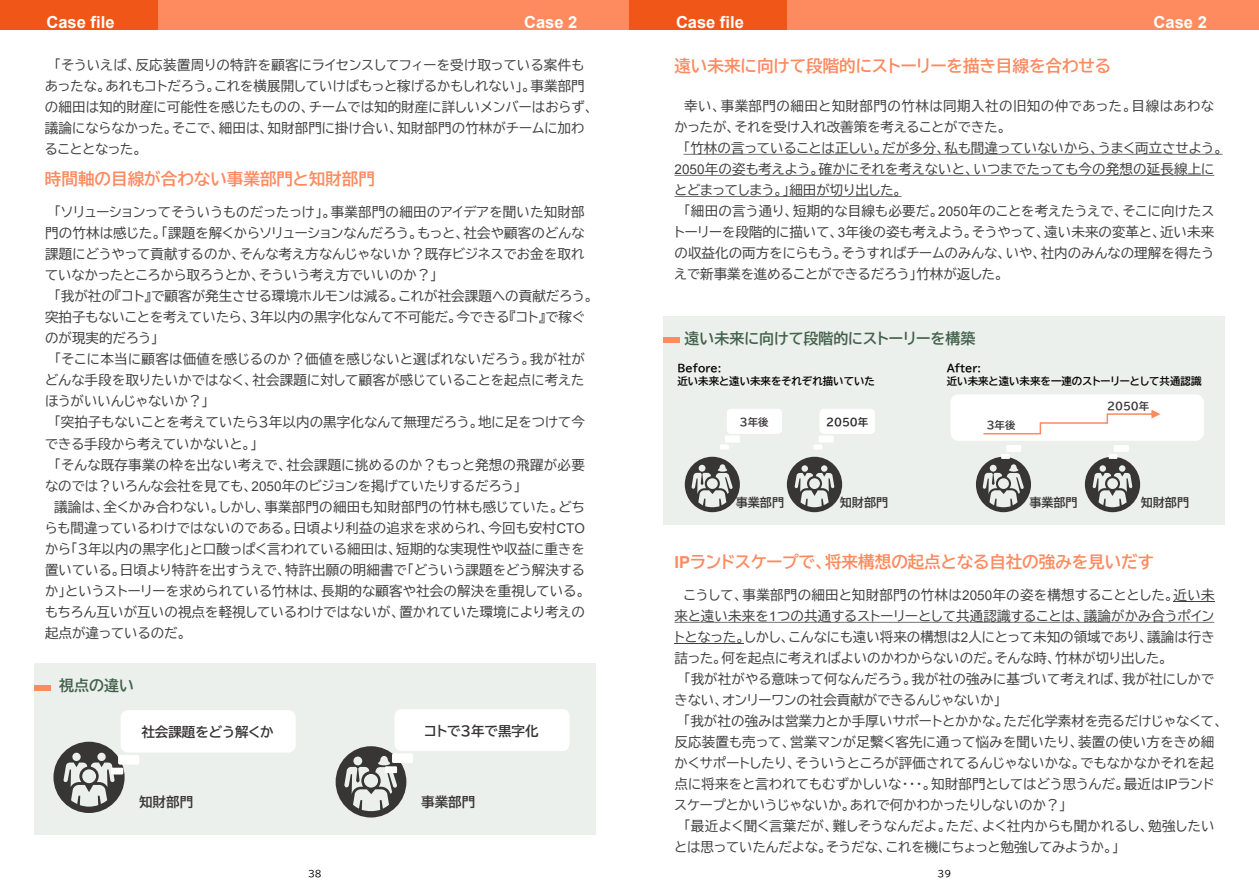
<style>
.page{position:relative;width:1259px;height:893px;background:#fff}
.page>*{position:absolute;margin:0;border:0;box-sizing:border-box;transform-origin:0 0}
.t1{font:16.5px "BIZ UDP Gothic Bold";color:#fe8a5f}
.t2{font:700 16.5px "Arial";color:#fff}
.t3{font:15px "BIZ UDP Gothic Bold";color:#43614b}
.t4{font:13.5px/21px "BIZ UDP Gothic";letter-spacing:.005em;color:#404040}
.t5{font:13.5px/21px "BIZ UDP Gothic";letter-spacing:.025em;color:#404040}
.t6{font:13.5px "BIZ UDP Gothic Bold";color:#383535}
.t7{font:12px "BIZ UDP Gothic Bold";color:#383535}
.t8{font:10.5px/12.6px "BIZ UDP Gothic Bold";color:#000}
.t9{font:10.5px "BIZ UDP Gothic Bold";color:#383535}
.t10{font:10.5px "BIZ UDP Gothic Bold";color:#262626}
.t11{font:9px "BIZ UDP Gothic";color:#000}
.s1{font-family:"Arial"}
.s2{font-family:"Arial";font-weight:700}
</style>
<div class="page">
<div style="left:0;top:0;width:629px;height:30px;background:#fe8a5f"></div>
<div style="left:34px;top:663px;width:561px;height:172px;background:#ebf0ec"></div>
<svg style="left:53px;top:742px;width:72px;height:71px"></svg>
<svg style="left:336px;top:746px;width:70px;height:71px"></svg>
<div style="left:34px;top:685px;width:17px;height:5px;background:#fe8a5f"></div>
<div style="left:395px;top:709px;width:174px;height:42px;background:#fff;border-radius:7px"></div>
<div style="left:121px;top:710px;width:174px;height:42px;background:#fff;border-radius:7px"></div>
<div style="left:118px;top:755px;width:21px;height:9px;background:#fff;border-radius:2px"></div>
<div style="left:111px;top:768px;width:12px;height:6px;background:#fff"></div>
<div style="left:392px;top:754px;width:21px;height:9px;background:#fff;border-radius:2px"></div>
<div style="left:385px;top:766px;width:12px;height:7px;background:#fff"></div>
<div style="left:0;top:0;width:157px;height:30px;background:#f05617"></div>
<div style="left:629px;top:0;width:630px;height:30px;background:#fe8a5f"></div>
<svg style="left:683px;top:154px;width:539px;height:1px"></svg>
<svg style="left:674px;top:175px;width:540px;height:1px"></svg>
<svg style="left:674px;top:196px;width:227px;height:1px"></svg>
<hr style="left:1173px;top:601px;width:41px;height:1px;background:#404040">
<svg style="left:674px;top:622px;width:540px;height:1px"></svg>
<hr style="left:674px;top:643px;width:70px;height:1px;background:#404040">
<div style="left:663px;top:316px;width:562px;height:208px;background:#ebf0ec"></div>
<svg style="left:976px;top:457px;width:55px;height:55px"></svg>
<svg style="left:1085px;top:457px;width:55px;height:55px"></svg>
<div style="left:950px;top:395px;width:253px;height:46px;background:#fff;border-radius:8px"></div>
<div style="left:1006px;top:445px;width:15px;height:7px;background:#fff"></div>
<div style="left:1001px;top:454px;width:8px;height:5px;background:#fff"></div>
<div style="left:1113px;top:445px;width:15px;height:7px;background:#fff"></div>
<div style="left:1108px;top:454px;width:9px;height:5px;background:#fff"></div>
<div style="left:663px;top:338px;width:17px;height:5px;background:#fe8a5f"></div>
<svg style="left:685px;top:457px;width:55px;height:55px"></svg>
<svg style="left:787px;top:457px;width:55px;height:55px"></svg>
<div style="left:727px;top:409px;width:55px;height:25px;background:#fff;border-radius:4px"></div>
<div style="left:725px;top:436px;width:15px;height:6px;background:#fff"></div>
<svg style="left:720px;top:445px;width:8px;height:4px"></svg>
<div style="left:818px;top:436px;width:15px;height:6px;background:#fff"></div>
<svg style="left:814px;top:445px;width:8px;height:4px"></svg>
<div style="left:819px;top:409px;width:55px;height:25px;background:#fff;border-radius:4px"></div>
<svg style="left:983px;top:410px;width:177px;height:24px"></svg>
<div style="left:629px;top:0;width:158px;height:30px;background:#f05617"></div>
<p class="t2" style="left:47px;top:10px;width:70px">Case file</p>
<p class="t2" style="left:524px;top:11px;width:55px">Case 2</p>
<p class="t4" style="left:45px;top:54px;width:549px;text-indent:9px">「そういえば、反応装置周りの特許を顧客にライセンスしてフィーを受け取っている案件もあったな。あれもコトだろう。これを横展開していけばもっと稼げるかもしれない」。事業部門の細田は知的財産に可能性を感じたものの、チームでは知的財産に詳しいメンバーはおらず、議論にならなかった。そこで、細田は、知財部門に掛け合い、知財部門の竹林がチームに加わることとなった。</p>
<p class="t1" style="left:45px;top:171px;width:331px">時間軸の目線が合わない事業部門と知財部門</p>
<p class="t4" style="left:45px;top:201px;width:541px;text-align:justify;text-indent:9px">「ソリューションってそういうものだったっけ」。事業部門の細田のアイデアを聞いた知財部門の竹林は感じた。「課題を解くからソリューションなんだろう。もっと、社会や顧客のどんな課題にどうやって貢献するのか、そんな考え方なんじゃないか？既存ビジネスでお金を取れていなかったところから取ろうとか、そういう考え方でいいのか？」</p>
<p class="t4" style="left:45px;top:285px;width:549px;text-indent:9px">「我が社の『コト』で顧客が発生させる環境ホルモンは減る。これが社会課題への貢献だろう。突拍子もないことを考えていたら、３年以内の黒字化なんて不可能だ。今できる『コト』で稼ぐのが現実的だろう」</p>
<p class="t4" style="left:45px;top:349px;width:541px;text-align:justify;text-indent:9px">「そこに本当に顧客は価値を感じるのか？価値を感じないと選ばれないだろう。我が社がどんな手段を取りたいかではなく、社会課題に対して顧客が感じていることを起点に考えたほうがいいんじゃないか？」</p>
<p class="t4" style="left:45px;top:412px;width:541px;text-indent:9px">「突拍子もないことを考えていたら３年以内の黒字化なんて無理だろう。地に足をつけて今できる手段から考えていかないと。」</p>
<p class="t4" style="left:45px;top:454px;width:541px;text-indent:9px">「そんな既存事業の枠を出ない考えで、社会課題に挑めるのか？もっと発想の飛躍が必要なのでは？いろんな会社を見ても、<span class="s1">2050</span>年のビジョンを掲げていたりするだろう」</p>
<p class="t4" style="left:45px;top:496px;width:541px;text-align:justify;text-indent:9px">議論は、全くかみ合わない。しかし、事業部門の細田も知財部門の竹林も感じていた。どちらも間違っているわけではないのである。日頃より利益の追求を求められ、今回も安村<span class="s1">CTO</span>から「３年以内の黒字化」と口酸っぱく言われている細田は、短期的な実現性や収益に重きを置いている。日頃より特許を出すうえで、特許出願の明細書で「どういう課題をどう解決するか」というストーリーを求められている竹林は、長期的な顧客や社会の解決を重視している。もちろん互いが互いの視点を軽視しているわけではないが、置かれていた環境により考えの起点が違っているのだ。</p>
<p class="t3" style="left:59px;top:678px;width:76px">視点の違い</p>
<p class="t6" style="left:141px;top:725px;width:134px">社会課題をどう解くか</p>
<p class="t6" style="left:424px;top:724px;width:115px">コトで3年で黒字化</p>
<p class="t6" style="left:139px;top:795px;width:56px">知財部門</p>
<p class="t6" style="left:421px;top:795px;width:56px">事業部門</p>
<p class="t11" style="left:308px;top:869px;width:15px">38</p>
<p class="t2" style="left:676px;top:10px;width:70px">Case file</p>
<p class="t2" style="left:1153px;top:11px;width:55px">Case 2</p>
<p class="t1" style="left:674px;top:58px;width:438px">遠い未来に向けて段階的にストーリーを描き目線を合わせる</p>
<p class="t5" style="left:674px;top:95px;width:541px;text-indent:10px">幸い、事業部門の細田と知財部門の竹林は同期入社の旧知の仲であった。目線はあわなかったが、それを受け入れ改善策を考えることができた。</p>
<p class="t4" style="left:674px;top:137px;width:549px;text-indent:9px">「竹林の言っていることは正しい。だが多分、私も間違っていないから、うまく両立させよう。<br><span class="s1">2050</span>年の姿も考えよう。確かにそれを考えないと、いつまでたっても今の発想の延長線上にとどまってしまう。」細田が切り出した。</p>
<p class="t4" style="left:674px;top:200px;width:541px;text-align:justify;text-indent:9px">「細田の言う通り、短期的な目線も必要だ。<span class="s1">2050</span>年のことを考えたうえで、そこに向けたストーリーを段階的に描いて、<span class="s1">3</span>年後の姿も考えよう。そうやって、遠い未来の変革と、近い未来の収益化の両方をにらもう。そうすればチームのみんな、いや、社内のみんなの理解を得たうえで新事業を進めることができるだろう」竹林が返した。</p>
<p class="t3" style="left:684px;top:331px;width:292px">遠い未来に向けて段階的にストーリーを構築</p>
<p class="t8" style="left:677px;top:362px;width:199px">Before:<br>近い未来と遠い未来をそれぞれ描いていた</p>
<p class="t9" style="left:740px;top:417px;width:30px">3年後</p>
<p class="t10" style="left:826px;top:417px;width:44px">2050年</p>
<p class="t7" style="left:736px;top:496px;width:50px">事業部門</p>
<p class="t7" style="left:840px;top:496px;width:50px">知財部門</p>
<p class="t8" style="left:946px;top:362px;width:256px">After:<br>近い未来と遠い未来を一連のストーリーとして共通認識</p>
<p class="t9" style="left:1107px;top:401px;width:44px">2050年</p>
<p class="t9" style="left:986px;top:420px;width:30px">3年後</p>
<p class="t7" style="left:1029px;top:496px;width:50px">事業部門</p>
<p class="t7" style="left:1140px;top:496px;width:50px">知財部門</p>
<p class="t1" style="left:674px;top:553px;width:481px"><span class="s2">IP</span>ランドスケープで、将来構想の起点となる自社の強みを見いだす</p>
<p class="t4" style="left:674px;top:584px;width:541px;text-align:justify;text-indent:9px">こうして、事業部門の細田と知財部門の竹林は<span class="s1">2050</span>年の姿を構想することとした。近い未来と遠い未来を<span class="s1">1</span>つの共通するストーリーとして共通認識することは、議論がかみ合うポイントとなった。しかし、こんなにも遠い将来の構想は<span class="s1">2</span>人にとって未知の領域であり、議論は行き詰った。何を起点に考えればよいのかわからないのだ。そんな時、竹林が切り出した。</p>
<p class="t4" style="left:674px;top:668px;width:541px;text-indent:9px">「我が社がやる意味って何なんだろう。我が社の強みに基づいて考えれば、我が社にしかできない、オンリーワンの社会貢献ができるんじゃないか」</p>
<p class="t4" style="left:674px;top:710px;width:549px;text-indent:9px">「我が社の強みは営業力とか手厚いサポートとかかな。ただ化学素材を売るだけじゃなくて、反応装置も売って、営業マンが足繫く客先に通って悩みを聞いたり、装置の使い方をきめ細かくサポートしたり、そういうところが評価されてるんじゃないかな。でもなかなかそれを起点に将来をと言われてもむずかしいな・・・。知財部門としてはどう思うんだ。最近は<span class="s1">IP</span>ランドスケープとかいうじゃないか。あれで何かわかったりしないのか？」</p>
<p class="t4" style="left:674px;top:816px;width:542px;text-indent:9px">「最近よく聞く言葉だが、難しそうなんだよ。ただ、よく社内からも聞かれるし、勉強したいとは思っていたんだよな。そうだな、これを機にちょっと勉強してみようか。」</p>
<p class="t11" style="left:937px;top:869px;width:15px">39</p>
</div>
